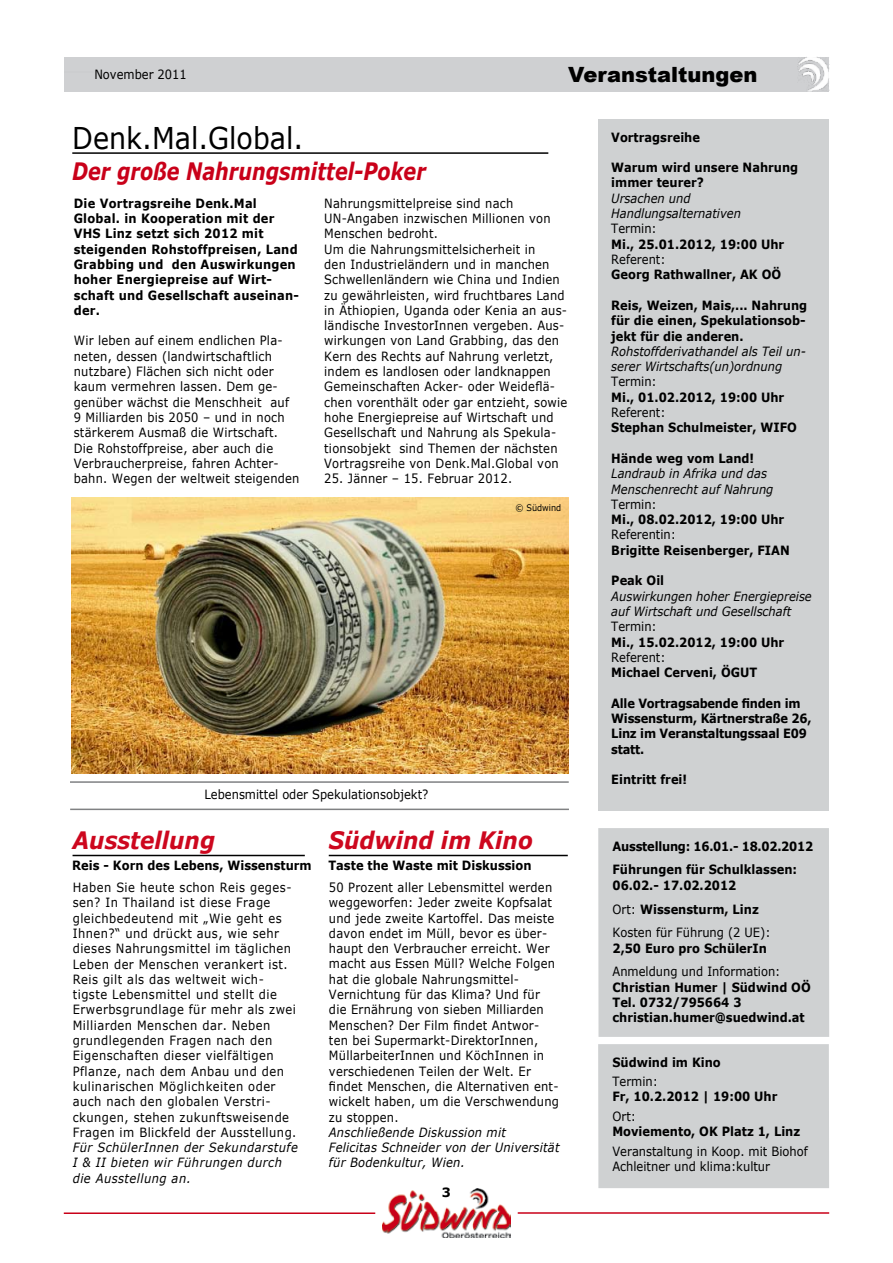
<style>
.page{position:relative;width:893px;height:1263px;background:#fff}
.page>*{position:absolute;margin:0;border:0;box-sizing:border-box;transform-origin:0 0}
.t1{font:30px "Verdana";color:#000;scale:.9 1}
.t2{font:italic 700 24px "Verdana";color:#c90019;scale:.8 1}
.t3{font:italic 700 24px "Verdana";color:#cd071e;scale:.9 1}
.t4{font:900 21px "Arial";color:#000}
.t5{font:12.75px/15.3px "Verdana";letter-spacing:.02em;color:#000;scale:.9 1}
.t6{font:700 12.75px/15.3px "Verdana";color:#000;scale:.9 1}
.t7{font:12.75px/15.3px "Verdana";letter-spacing:.04em;color:#000;scale:.9 1}
.t8{font:italic 12.75px/15.3px "Verdana";color:#000;scale:.9 1}
.t9{font:700 12.75px/15.3px "Verdana";letter-spacing:.02em;color:#000;scale:.9 1}
.t10{font:12.75px/15.3px "Verdana";color:#000;scale:.9 1}
.t11{font:700 12.75px/15.3px "Verdana";letter-spacing:-.02em;color:#000;scale:.9 1}
.t12{font:italic 12.75px/15.3px "Verdana";letter-spacing:.02em;color:#000;scale:.9 1}
.t13{font:italic 12.75px/15.3px "Verdana";letter-spacing:.04em;color:#000;scale:.9 1}
.t14{font:700 12.75px "Verdana";color:#000}
.t15{font:9px "Verdana";color:#000;scale:.9 1}
.s1{font-weight:400}
</style>
<div class="page">
<div style="left:64px;top:57px;width:764px;height:35px;background:#cfd0d2"></div>
<img style="left:382px;top:1188px;width:129px;height:49px">
<hr style="left:64px;top:1212px;width:311px;height:2px;background:#c90019">
<hr style="left:518px;top:1212px;width:311px;height:2px;background:#c90019">
<img style="left:798px;top:57px;width:31px;height:34px">
<div style="left:598px;top:119px;width:231px;height:691px;background:#cfd1d2"></div>
<hr style="left:72px;top:152px;width:476px;height:2px;background:#000">
<div style="left:598px;top:828px;width:231px;height:209px;background:#cfd1d2"></div>
<hr style="left:73px;top:855px;width:232px;height:1px;background:#000">
<img style="left:71px;top:497px;width:498px;height:276px">
<hr style="left:70px;top:781px;width:499px;height:2px;background:#808183">
<hr style="left:70px;top:809px;width:499px;height:1px;background:#808183">
<div style="left:598px;top:1044px;width:231px;height:144px;background:#cfd1d2"></div>
<hr style="left:329px;top:855px;width:239px;height:1px;background:#000">
<p class="t10" style="left:72px;top:67px;width:69px">März 2009</p>
<h3 class="t4" style="left:568px;top:59px;width:191px">Veranstaltungen</h3>
<p class="t10" style="left:94px;top:66px;width:104px">November 2011</p>
<h1 class="t1" style="left:72px;top:119px;width:258px">Denk.Mal.Global.</h1>
<h2 class="t2" style="left:72px;top:156px;width:444px">Der große Nahrungsmittel-Poker</h2>
<p class="t9" style="left:74px;top:195px;width:252px">Die Vortragsreihe Denk.Mal<br>Global. in Kooperation mit der<br>VHS Linz setzt sich 2012 mit steigenden Rohstoffpreisen, Land<br>Grabbing und den Auswirkungen hoher Energiepreise auf Wirt&shy;schaft und Gesellschaft auseinan&shy;der.</p>
<p class="t5" style="left:74px;top:333px;width:252px">Wir leben auf einem endlichen Pla&shy;neten, dessen (landwirtschaftlich nutzbare) Flächen sich nicht oder kaum vermehren lassen. Dem ge&shy;genüber wächst die Menschheit auf<br>9 Milliarden bis 2050 – und in noch stärkerem Ausmaß die Wirtschaft.<br>Die Rohstoffpreise, aber auch die Verbraucherpreise, fahren Achter&shy;bahn. Wegen der weltweit steigenden</p>
<p class="t5" style="left:324px;top:195px;width:272px">Nahrungsmittelpreise sind nach UN-Angaben inzwischen Millionen von Menschen bedroht.<br>Um die Nahrungsmittelsicherheit in<br>den Industrieländern und in manchen Schwellenländern wie China und Indien zu gewährleisten, wird fruchtbares Land in Äthiopien, Uganda oder Kenia an aus&shy;ländische InvestorInnen vergeben. Aus&shy;wirkungen von Land Grabbing, das den Kern des Rechts auf Nahrung verletzt, indem es landlosen oder landknappen Gemeinschaften Acker- oder Weideflä&shy;chen vorenthält oder gar entzieht, sowie hohe Energiepreise auf Wirtschaft und Gesellschaft und Nahrung als Spekula&shy;tionsobjekt sind Themen der nächsten Vortragsreihe von Denk.Mal.Global von</p>
<p class="t5" style="left:324px;top:470px;width:210px">25. Jänner – 15. Februar 2012.</p>
<p class="t15" style="left:516px;top:502px;width:52px">© Südwind</p>
<p class="t10" style="left:205px;top:786px;width:250px">Lebensmittel oder Spekulationsobjekt?</p>
<h2 class="t3" style="left:73px;top:825px;width:160px">Ausstellung</h2>
<p class="t6" style="left:72px;top:857px;width:268px">Reis - Korn des Lebens, Wissensturm</p>
<p class="t7" style="left:73px;top:879px;width:250px">Haben Sie heute schon Reis geges&shy;sen? In Thailand ist diese Frage gleichbedeutend mit „Wie geht es Ihnen?“ und drückt aus, wie sehr dieses Nahrungsmittel im täglichen Leben der Menschen verankert ist.<br>Reis gilt als das weltweit wich&shy;tigste Lebensmittel und stellt die Erwerbsgrundlage für mehr als zwei Milliarden Menschen dar. Neben grundlegenden Fragen nach den Eigenschaften dieser vielfältigen Pflanze, nach dem Anbau und den kulinarischen Möglichkeiten oder auch nach den globalen Verstri&shy;ckungen, stehen zukunftsweisende Fragen im Blickfeld der Ausstellung.</p>
<p class="t13" style="left:73px;top:1139px;width:252px">Für SchülerInnen der Sekundarstufe<br>I &amp; II bieten wir Führungen durch die Ausstellung an.</p>
<h2 class="t3" style="left:329px;top:825px;width:228px">Südwind im Kino</h2>
<p class="t6" style="left:328px;top:857px;width:227px">Taste the Waste mit Diskussion</p>
<p class="t5" style="left:329px;top:879px;width:257px">50 Prozent aller Lebensmittel werden weggeworfen: Jeder zweite Kopfsalat und jede zweite Kartoffel. Das meiste davon endet im Müll, bevor es über&shy;haupt den Verbraucher erreicht. Wer macht aus Essen Müll? Welche Folgen hat die globale Nahrungsmittel-Vernichtung für das Klima? Und für die Ernährung von sieben Milliarden Menschen? Der Film findet Antwor&shy;ten bei Supermarkt-DirektorInnen, MüllarbeiterInnen und KöchInnen in verschiedenen Teilen der Welt. Er findet Menschen, die Alternativen ent&shy;wickelt haben, um die Verschwendung zu stoppen.</p>
<p class="t12" style="left:329px;top:1124px;width:258px">Anschließende Diskussion mit<br>Felicitas Schneider von der Universität für Bodenkultur, Wien.</p>
<p class="t14" style="left:442px;top:1184px;width:11px">3</p>
<p class="t6" style="left:611px;top:129px;width:100px">Vortragsreihe</p>
<p class="t6" style="left:611px;top:159px;width:209px">Warum wird unsere Nahrung immer teurer?</p>
<p class="t8" style="left:611px;top:190px;width:146px">Ursachen und<br>Handlungsalternativen</p>
<p class="t5" style="left:611px;top:221px;width:52px">Termin:</p>
<p class="t6" style="left:611px;top:236px;width:194px">Mi., 25.01.2012, 19:00 Uhr</p>
<p class="t10" style="left:611px;top:251px;width:62px">Referent:</p>
<p class="t6" style="left:611px;top:267px;width:190px">Georg Rathwallner, AK OÖ</p>
<p class="t6" style="left:611px;top:297px;width:219px">Reis, Weizen, Mais,... Nahrung für die einen, Spekulationsob&shy;jekt für die anderen.</p>
<p class="t8" style="left:611px;top:343px;width:218px">Rohstoffderivathandel als Teil un&shy;serer Wirtschafts(un)ordnung</p>
<p class="t5" style="left:611px;top:374px;width:52px">Termin:</p>
<p class="t6" style="left:611px;top:389px;width:194px">Mi., 01.02.2012, 19:00 Uhr</p>
<p class="t10" style="left:611px;top:404px;width:62px">Referent:</p>
<p class="t6" style="left:611px;top:420px;width:208px">Stephan Schulmeister, WIFO</p>
<p class="t6" style="left:611px;top:450px;width:160px">Hände weg vom Land!</p>
<p class="t8" style="left:611px;top:465px;width:182px">Landraub in Afrika und das<br>Menschenrecht auf Nahrung</p>
<p class="t5" style="left:611px;top:496px;width:52px">Termin:</p>
<p class="t6" style="left:611px;top:511px;width:194px">Mi., 08.02.2012, 19:00 Uhr</p>
<p class="t10" style="left:611px;top:527px;width:74px">Referentin:</p>
<p class="t6" style="left:611px;top:542px;width:200px">Brigitte Reisenberger, FIAN</p>
<p class="t6" style="left:611px;top:573px;width:60px">Peak Oil</p>
<p class="t8" style="left:611px;top:588px;width:224px">Auswirkungen hoher Energiepreise auf Wirtschaft und Gesellschaft</p>
<p class="t5" style="left:611px;top:618px;width:52px">Termin:</p>
<p class="t6" style="left:611px;top:634px;width:194px">Mi., 15.02.2012, 19:00 Uhr</p>
<p class="t10" style="left:611px;top:649px;width:62px">Referent:</p>
<p class="t6" style="left:611px;top:664px;width:164px">Michael Cerveni, ÖGUT</p>
<p class="t11" style="left:611px;top:695px;width:224px">Alle Vortragsabende finden im<br>Wissensturm, Kärtnerstraße 26,<br>Linz im Veranstaltungssaal E09 statt.</p>
<p class="t6" style="left:611px;top:771px;width:86px">Eintritt frei!</p>
<p class="t6" style="left:612px;top:834px;width:225px;line-height:23.9px">Ausstellung: 16.01.- 18.02.2012<br>Führungen für Schulklassen:</p>
<p class="t6" style="left:612px;top:873px;width:177px;line-height:23.9px">06.02.- 17.02.2012<br><span class="s1">Ort:</span> Wissensturm, Linz<br><span class="s1">Kosten für Führung (2 UE):</span></p>
<p class="t6" style="left:612px;top:940px;width:173px">2,50 Euro pro SchülerIn</p>
<p class="t10" style="left:612px;top:964px;width:188px">Anmeldung und Information:</p>
<p class="t6" style="left:612px;top:979px;width:222px">Christian Humer | Südwind OÖ<br>Tel. 0732/795664 3 christian.humer@suedwind.at</p>
<p class="t6" style="left:612px;top:1054px;width:122px">Südwind im Kino</p>
<p class="t5" style="left:612px;top:1073px;width:52px">Termin:</p>
<p class="t6" style="left:612px;top:1089px;width:185px">Fr, 10.2.2012 | 19:00 Uhr</p>
<p class="t5" style="left:612px;top:1108px;width:28px">Ort:</p>
<p class="t6" style="left:612px;top:1123px;width:210px">Moviemento, OK Platz 1, Linz</p>
<p class="t10" style="left:612px;top:1143px;width:218px">Veranstaltung in Koop. mit Biohof<br>Achleitner und klima:kultur</p>
</div>
